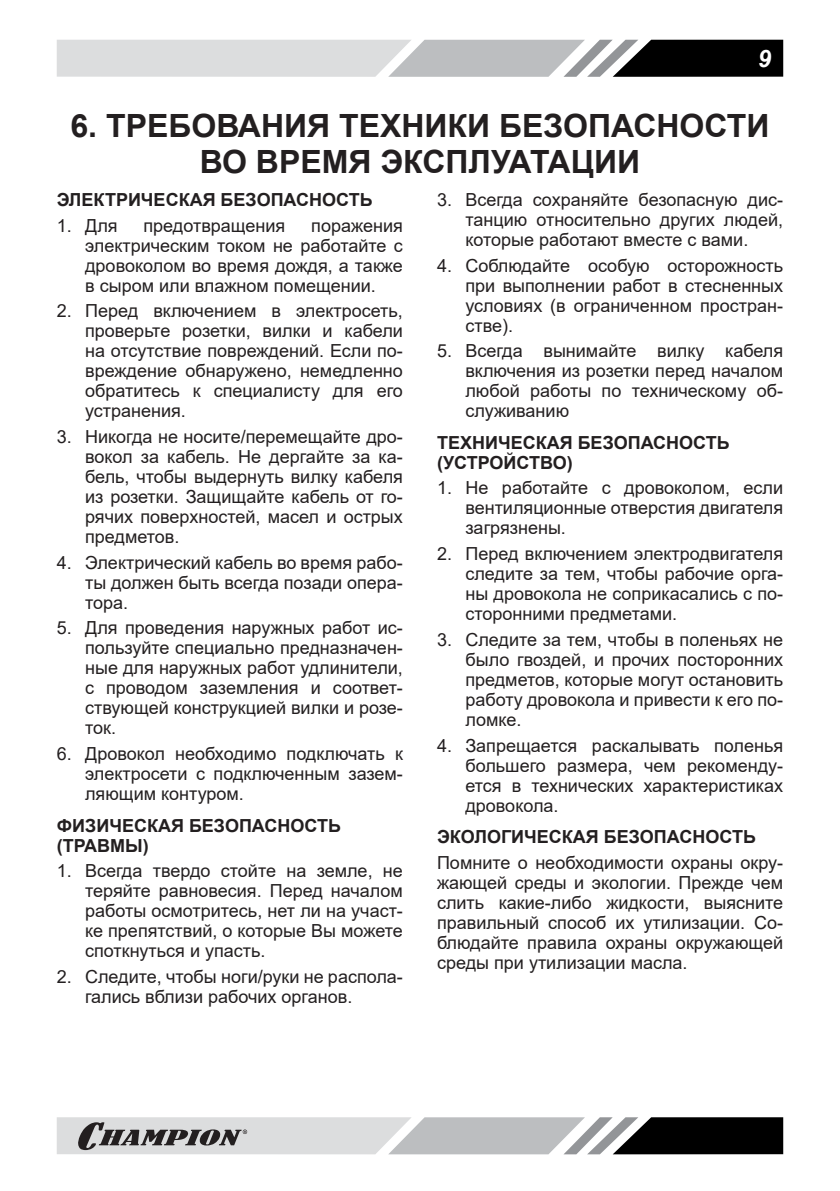
<style>
.page{position:relative;width:840px;height:1191px;background:#fff}
.page>*{position:absolute;margin:0;border:0;box-sizing:border-box;transform-origin:0 0}
.t1{font:700 32px/36px "Arial";color:#231f20;text-align:center}
.t2{font:italic 700 24px "Arial";color:#fff}
.t3{font:18px/20px "Arial";color:#231f20;text-align:justify}
.t4{font:700 18px/20px "Arial";color:#231f20}
</style>
<div class="page">
<svg style="left:57px;top:40px;width:725px;height:37px;background:#a7a8a9"></svg>
<svg style="left:57px;top:1117px;width:725px;height:37px;background:#9c9d9e"></svg>
<h2 class="t2" style="left:757px;top:50px;width:15px">9</h2>
<h1 class="t1" style="left:70px;top:108px;width:700px">6. ТРЕБОВАНИЯ ТЕХНИКИ БЕЗОПАСНОСТИ<br>ВО ВРЕМЯ ЭКСПЛУАТАЦИИ</h1>
<p class="t4" style="left:57px;top:190px;width:317px">ЭЛЕКТРИЧЕСКАЯ БЕЗОПАСНОСТЬ</p>
<p class="t3" style="left:57px;top:215px;width:62px">1. Для</p>
<p class="t3" style="left:143px;top:215px;width:143px">предотвращения</p>
<p class="t3" style="left:465px;top:189px;width:319px;text-indent:-28px">3. Всегда сохраняйте безопасную дис&shy;танцию относительно других людей, которые работают вместе с вами.</p>
<p class="t3" style="left:465px;top:255px;width:319px;text-indent:-28px">4. Соблюдайте особую осторожность при выполнении работ в стесненных условиях (в ограниченном простран&shy;стве).</p>
<p class="t3" style="left:465px;top:341px;width:319px;text-indent:-28px">5. Всегда вынимайте вилку кабеля включения из розетки перед началом любой работы по техническому об&shy;служиванию</p>
<p class="t4" style="left:437px;top:432px;width:294px">ТЕХНИЧЕСКАЯ БЕЗОПАСНОСТЬ (УСТРОЙСТВО)</p>
<p class="t3" style="left:465px;top:478px;width:319px;text-indent:-28px">1. Не работайте с дровоколом, если вентиляционные отверстия двигателя загрязнены.</p>
<p class="t3" style="left:465px;top:543px;width:319px;text-indent:-28px">2. Перед включением электродвигателя следите за тем, чтобы рабочие орга&shy;ны дровокола не соприкасались с по&shy;сторонними предметами.</p>
<p class="t3" style="left:465px;top:629px;width:319px;text-indent:-28px">3. Следите за тем, чтобы в поленьях не было гвоздей, и прочих посторонних предметов, которые могут остановить работу дровокола и привести к его по&shy;ломке.</p>
<p class="t3" style="left:465px;top:735px;width:319px;text-indent:-28px">4. Запрещается раскалывать поленья большего размера, чем рекоменду&shy;ется в технических характеристиках дровокола.</p>
<p class="t4" style="left:437px;top:826px;width:320px">ЭКОЛОГИЧЕСКАЯ БЕЗОПАСНОСТЬ</p>
<p class="t3" style="left:437px;top:852px;width:347px">Помните о необходимости охраны окру&shy;жающей среды и экологии. Прежде чем слить какие-либо жидкости, выясните правильный способ их утилизации. Со&shy;блюдайте правила охраны окружающей среды при утилизации масла.</p>
<p class="t3" style="left:85px;top:215px;width:319px;text-indent:226px">поражения электрическим током не работайте с дровоколом во время дождя, а также в сыром или влажном помещении.</p>
<p class="t3" style="left:85px;top:301px;width:319px;text-indent:-28px">2. Перед включением в электросеть, проверьте розетки, вилки и кабели на отсутствие повреждений. Если по&shy;вреждение обнаружено, немедленно обратитесь к специалисту для его устранения.</p>
<p class="t3" style="left:85px;top:426px;width:319px;text-indent:-28px">3. Никогда не носите/перемещайте дро&shy;вокол за кабель. Не дергайте за ка&shy;бель, чтобы выдернуть вилку кабеля из розетки. Защищайте кабель от го&shy;рячих поверхностей, масел и острых предметов.</p>
<p class="t3" style="left:85px;top:552px;width:319px;text-indent:-28px">4. Электрический кабель во время рабо&shy;ты должен быть всегда позади опера&shy;тора.</p>
<p class="t3" style="left:85px;top:618px;width:319px;text-indent:-28px">5. Для проведения наружных работ ис&shy;пользуйте специально предназначен&shy;ные для наружных работ удлинители, с проводом заземления и соответ&shy;ствующей конструкцией вилки и розе&shy;ток.</p>
<p class="t3" style="left:85px;top:743px;width:319px;text-indent:-28px">6. Дровокол необходимо подключать к электросети с подключенным зазем&shy;ляющим контуром.</p>
<p class="t4" style="left:57px;top:815px;width:286px">ФИЗИЧЕСКАЯ БЕЗОПАСНОСТЬ (ТРАВМЫ)</p>
<p class="t3" style="left:85px;top:860px;width:319px;text-indent:-28px">1. Всегда твердо стойте на земле, не теряйте равновесия. Перед началом работы осмотритесь, нет ли на участ&shy;ке препятствий, о которые Вы можете споткнуться и упасть.</p>
<p class="t3" style="left:85px;top:966px;width:319px;text-indent:-28px">2. Следите, чтобы ноги/руки не распола&shy;гались вблизи рабочих органов.</p>
</div>
